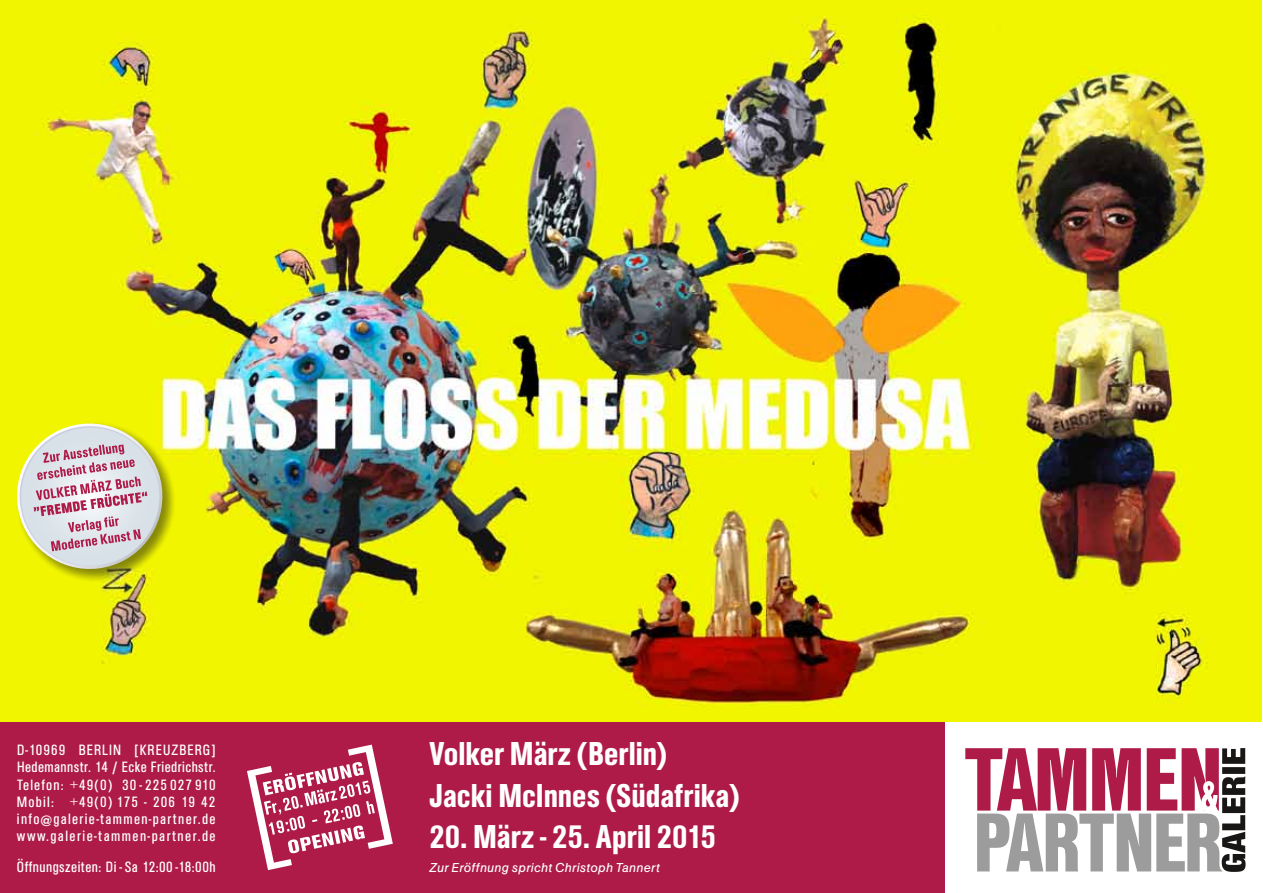
<style>
.page{position:relative;width:1263px;height:893px;background:#fff}
.page>*{position:absolute;margin:0;border:0;box-sizing:border-box;transform-origin:0 0}
.t1{font:34.5px/41.4px "AG Buch Mdm Cnd";color:#fff}
.t2{font:condensed 15.6px/17.1px "AG Buch";letter-spacing:.085em;color:#fff;text-align:justify}
.t3{font:condensed 15.6px "AG Buch";letter-spacing:.03em;color:#fff}
.t4{font:13.5px "AG Buch Itl";letter-spacing:.015em;color:#fff}
.s1{font-family:"AG Buch Bld Cnd";font-stretch:normal}
</style>
<div class="page">
<div style="left:0;top:722px;width:944px;height:171px;background:#ae1b49"></div>
<img style="left:0;top:0;width:1262px;height:722px">
<svg style="left:965px;top:748px;width:280px;height:124px"></svg>
<svg style="left:247px;top:745px;width:146px;height:125px"></svg>
<div style="left:15px;top:421px;width:161px;height:162px;background:#181716;opacity:.5"></div>
<svg style="left:14px;top:421px;width:151px;height:151px;background:#d7cc99"></svg>
<p class="t2" style="left:17px;top:741px;width:200px">D-10969 BERLIN [KREUZBERG] Hedemannstr. 14 / Ecke Friedrichstr.<br>Telefon: +49(0) 30 - 225 027 910<br>Mobil: +49(0) 175 - 206 19 42 info<span class="s1">@</span>galerie-tammen-partner.de www.galerie-tammen-partner.de</p>
<p class="t3" style="left:17px;top:857px;width:200px">Öffnungszeiten: Di - Sa 12:00 -18:00h</p>
<h1 class="t1" style="left:429px;top:733px;width:312px">Volker März (Berlin)<br>Jacki McInnes (Südafrika)</h1>
<h1 class="t1" style="left:429px;top:816px;width:288px">20. März - 25. April 2015</h1>
<p class="t4" style="left:429px;top:859px;width:232px">Zur Eröffnung spricht Christoph Tannert</p>
</div>
